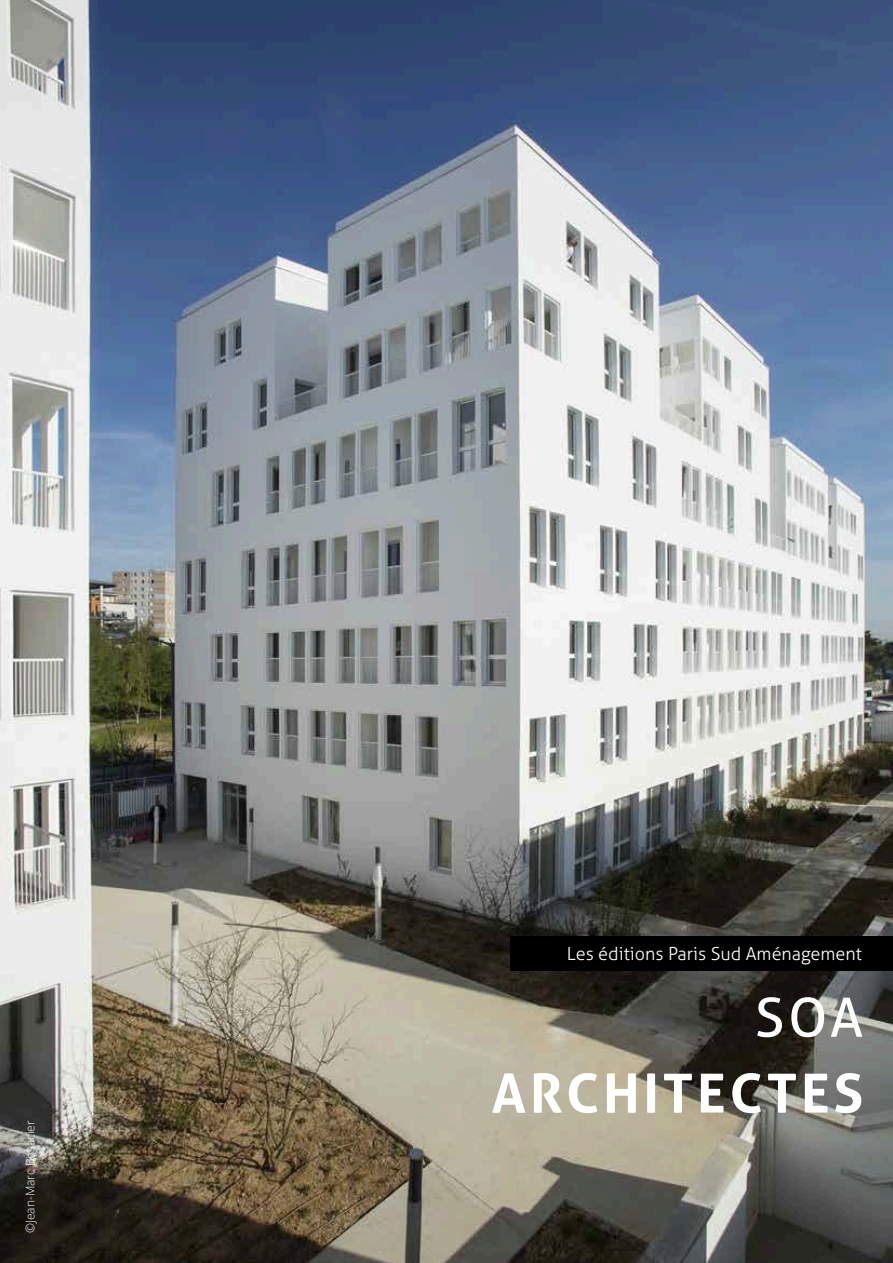
<style>
.page{position:relative;width:893px;height:1263px;background:#fff}
.page>*{position:absolute;margin:0;border:0;box-sizing:border-box;transform-origin:0 0}
.t1{font:700 54px "Aller";letter-spacing:.07em;color:#fff}
.t2{font:54px "Aller";color:#fff}
.t3{font:300 18px "Aller";color:#fff}
.t4{font:300 12px "Open Sans";color:#fff}
</style>
<div class="page">
<img style="left:0;top:0;width:893px;height:1263px">
<div style="left:510px;top:936px;width:383px;height:35px;background:#000"></div>
<p class="t4" style="left:22px;top:1233px;width:114px;rotate:-90deg">©Jean-Marc Besacier</p>
<p class="t3" style="left:567px;top:943px;width:297px">Les éditions Paris Sud Aménagement</p>
<h1 class="t2" style="left:755px;top:985px;width:110px">SOA</h1>
<h1 class="t1" style="left:492px;top:1060px;width:373px">ARCHITECTES</h1>
</div>
